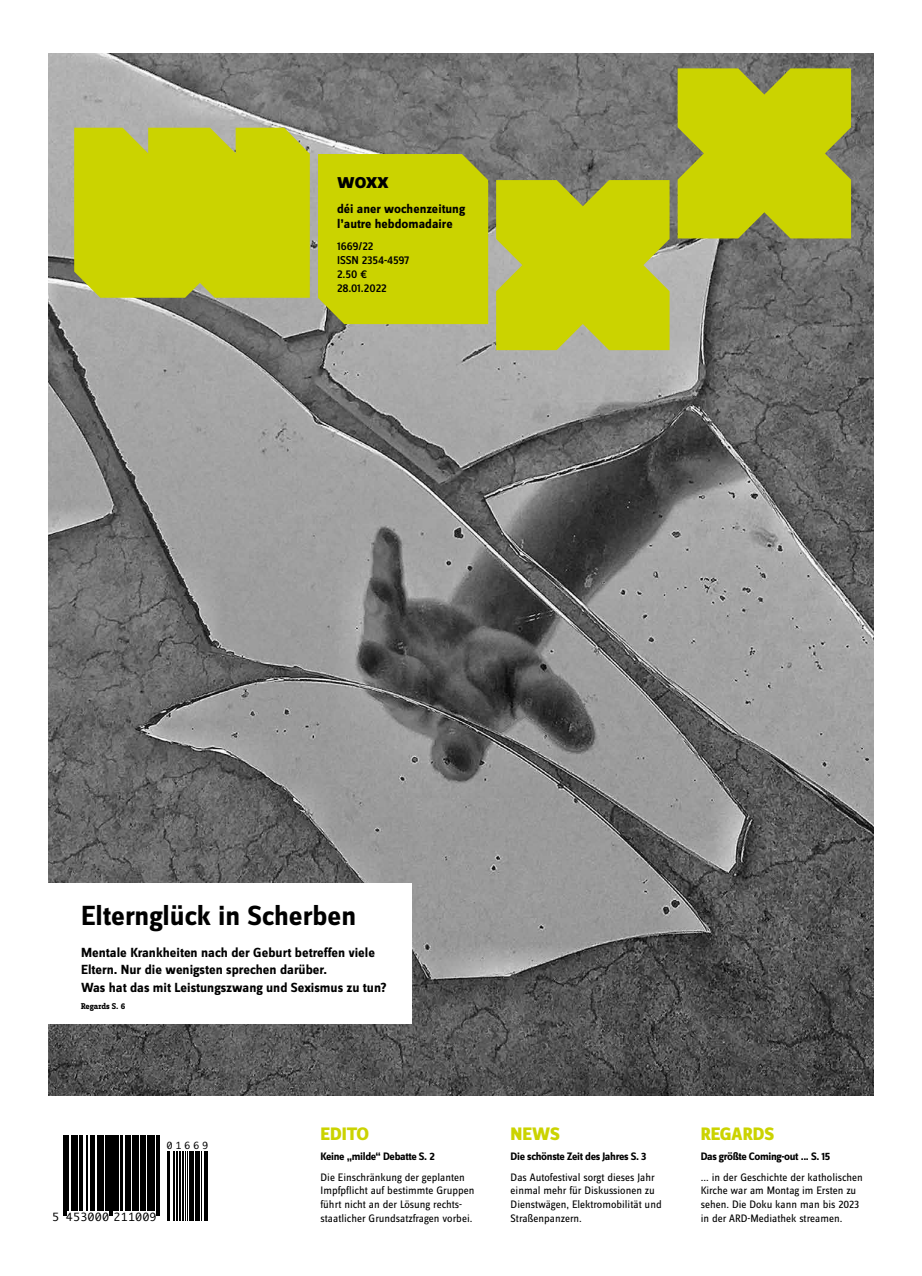
<style>
.page{position:relative;width:922px;height:1276px;background:#fff}
.page>*{position:absolute;margin:0;border:0;box-sizing:border-box;transform-origin:0 0}
.t1{font:700 28.75px "Zine Sans Dis";color:#000}
.t2{font:700 23.12px "Zine Sans Dis";color:#000}
.t3{font:800 18.75px "Zine Sans Dis";letter-spacing:-.01em;color:#cbd300}
.t4{font:700 13.75px/17.5px "Zine Sans Dis";color:#000}
.t5{font:700 13.12px/14.4px "Zine Sans Dis";color:#000}
.t6{font:500 11.88px/13.8px "Zine Sans Dis";letter-spacing:-.01em;color:#000}
.t7{font:11.25px/13.8px "Zine Sans Dis";color:#000}
.t8{font:700 11.25px "Zine Sans Dis";letter-spacing:-.03em;color:#000}
.t9{font:10.88px "Monaco";letter-spacing:.065em;color:#000}
.t10{font:9.38px "Monaco";letter-spacing:.35em;color:#000}
.t11{font:700 8.75px "Zine Slab Dis";color:#000}
</style>
<div class="page">
<img style="left:49px;top:53px;width:823px;height:1042px">
<svg style="left:63px;top:1135px;width:97px;height:81px;fill:#000"></svg>
<hr style="left:63px;top:1135px;width:1px;height:80px;background:#000">
<hr style="left:65px;top:1135px;width:1px;height:80px;background:#000">
<hr style="left:67px;top:1135px;width:1px;height:75px;background:#000">
<hr style="left:71px;top:1135px;width:2px;height:75px;background:#000">
<hr style="left:74px;top:1135px;width:3px;height:75px;background:#000">
<hr style="left:79px;top:1135px;width:1px;height:75px;background:#000">
<hr style="left:81px;top:1135px;width:1px;height:75px;background:#000">
<hr style="left:86px;top:1135px;width:1px;height:75px;background:#000">
<hr style="left:91px;top:1135px;width:2px;height:75px;background:#000">
<hr style="left:94px;top:1135px;width:1px;height:75px;background:#000">
<hr style="left:98px;top:1135px;width:2px;height:75px;background:#000">
<hr style="left:101px;top:1135px;width:1px;height:75px;background:#000">
<hr style="left:103px;top:1135px;width:1px;height:75px;background:#000">
<hr style="left:106px;top:1135px;width:3px;height:75px;background:#000">
<hr style="left:110px;top:1135px;width:1px;height:80px;background:#000">
<hr style="left:112px;top:1135px;width:1px;height:80px;background:#000">
<hr style="left:114px;top:1135px;width:2px;height:75px;background:#000">
<hr style="left:117px;top:1135px;width:2px;height:75px;background:#000">
<hr style="left:121px;top:1135px;width:2px;height:75px;background:#000">
<hr style="left:125px;top:1135px;width:2px;height:75px;background:#000">
<hr style="left:128px;top:1135px;width:2px;height:75px;background:#000">
<hr style="left:132px;top:1135px;width:2px;height:75px;background:#000">
<hr style="left:135px;top:1135px;width:3px;height:75px;background:#000">
<hr style="left:140px;top:1135px;width:1px;height:75px;background:#000">
<hr style="left:142px;top:1135px;width:3px;height:75px;background:#000">
<hr style="left:147px;top:1135px;width:1px;height:75px;background:#000">
<hr style="left:149px;top:1135px;width:3px;height:75px;background:#000">
<hr style="left:153px;top:1135px;width:1px;height:75px;background:#000">
<hr style="left:156px;top:1135px;width:1px;height:80px;background:#000">
<hr style="left:158px;top:1135px;width:1px;height:80px;background:#000">
<div style="left:48px;top:883px;width:363px;height:140px;background:#fff"></div>
<svg style="left:496px;top:180px;width:173px;height:170px"></svg>
<svg style="left:677px;top:68px;width:173px;height:170px"></svg>
<div style="left:318px;top:154px;width:170px;height:170px;background:#cbd300"></div>
<div style="left:74px;top:128px;width:236px;height:170px;background:#cbd300"></div>
<hr style="left:167px;top:1151px;width:1px;height:70px;background:#000">
<hr style="left:168px;top:1151px;width:2px;height:70px;background:#000">
<hr style="left:173px;top:1151px;width:2px;height:70px;background:#000">
<hr style="left:175px;top:1151px;width:1px;height:70px;background:#000">
<hr style="left:177px;top:1151px;width:1px;height:70px;background:#000">
<hr style="left:179px;top:1151px;width:2px;height:70px;background:#000">
<hr style="left:182px;top:1151px;width:2px;height:70px;background:#000">
<hr style="left:185px;top:1151px;width:1px;height:70px;background:#000">
<hr style="left:187px;top:1151px;width:1px;height:70px;background:#000">
<hr style="left:189px;top:1151px;width:3px;height:70px;background:#000">
<hr style="left:193px;top:1151px;width:1px;height:70px;background:#000">
<hr style="left:195px;top:1151px;width:1px;height:70px;background:#000">
<hr style="left:197px;top:1151px;width:3px;height:70px;background:#000">
<hr style="left:201px;top:1151px;width:1px;height:70px;background:#000">
<hr style="left:204px;top:1151px;width:1px;height:70px;background:#000">
<hr style="left:205px;top:1151px;width:3px;height:70px;background:#000">
<h2 class="t2" style="left:337px;top:169px;width:53px">woxx</h2>
<p class="t5" style="left:337px;top:202px;width:130px">déi aner wochenzeitung l’autre hebdomadaire</p>
<p class="t6" style="left:337px;top:240px;width:74px">1669/22<br>ISSN 2354-4597<br>2.50 €<br>28.01.2022</p>
<h1 class="t1" style="left:81px;top:901px;width:276px">Elternglück in Scherben</h1>
<p class="t4" style="left:81px;top:944px;width:307px">Mentale Krankheiten nach der Geburt betreffen viele<br>Eltern. Nur die wenigsten sprechen darüber.<br>Was hat das mit Leistungszwang und Sexismus zu tun?</p>
<p class="t11" style="left:81px;top:1002px;width:46px">Regards S. 6</p>
<h3 class="t3" style="left:320px;top:1123px;width:50px">EDITO</h3>
<h3 class="t3" style="left:510px;top:1123px;width:51px">NEWS</h3>
<h3 class="t3" style="left:700px;top:1123px;width:75px">REGARDS</h3>
<p class="t8" style="left:320px;top:1150px;width:116px">Keine „milde“ Debatte S. 2</p>
<p class="t7" style="left:320px;top:1170px;width:155px">Die Einschränkung der geplanten Impfpflicht auf bestimmte Gruppen führt nicht an der Lösung rechts&shy;staatlicher Grundsatzfragen vorbei.</p>
<p class="t10" style="left:167px;top:1137px;width:43px">01669</p>
<p class="t8" style="left:700px;top:1150px;width:131px">Das größte Coming-out ... S. 15</p>
<p class="t7" style="left:700px;top:1170px;width:164px">... in der Geschichte der katholischen<br>Kirche war am Montag im Ersten zu sehen. Die Doku kann man bis 2023</p>
<p class="t8" style="left:510px;top:1150px;width:137px">Die schönste Zeit des Jahres S. 3</p>
<p class="t7" style="left:510px;top:1170px;width:152px">Das Autofestival sorgt dieses Jahr einmal mehr für Diskussionen zu<br>Dienstwägen, Elektromobilität und<br>Straßenpanzern.</p>
<p class="t9" style="left:52px;top:1207px;width:106px">5 453000 211009</p>
<p class="t7" style="left:700px;top:1211px;width:143px">in der ARD-Mediathek streamen.</p>
</div>
